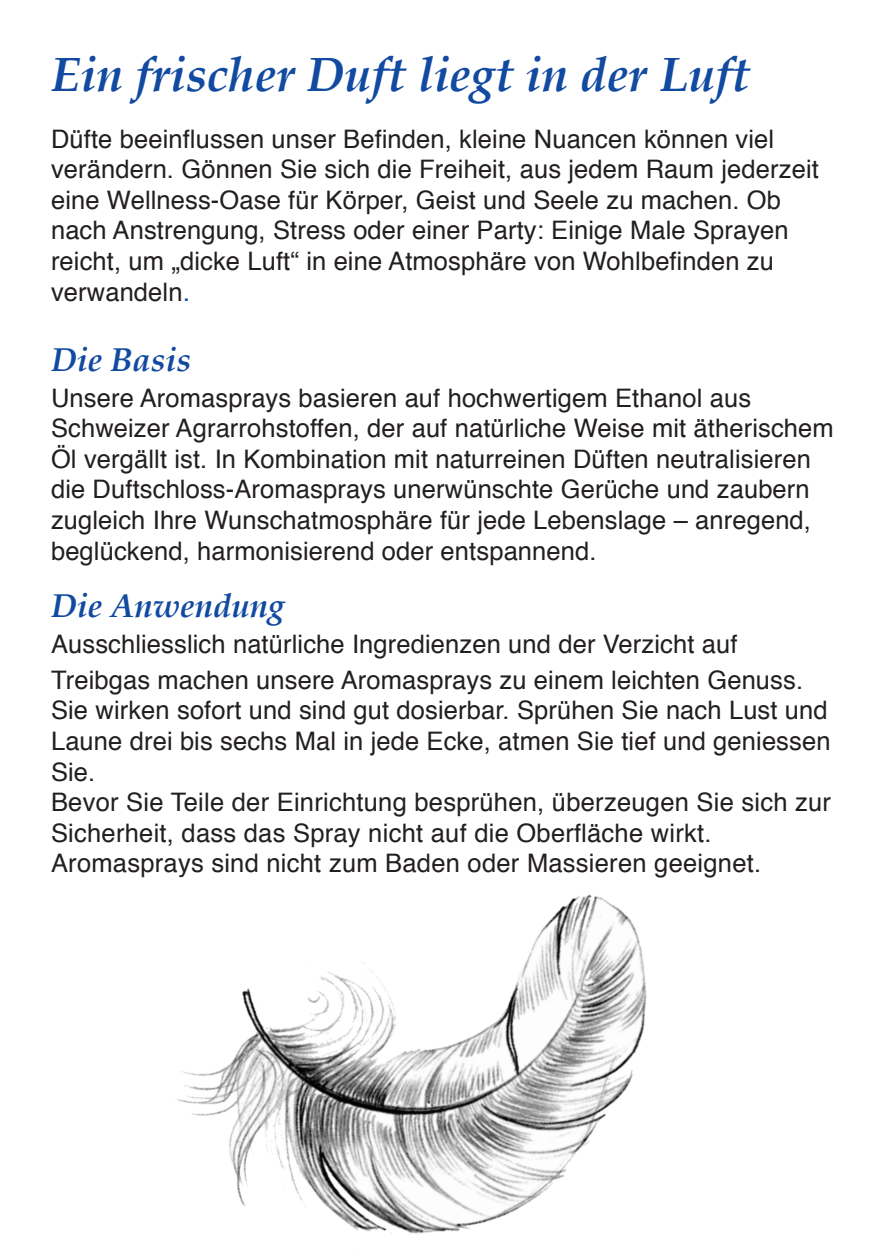
<style>
.page{position:relative;width:893px;height:1259px;background:#fff}
.page>*{position:absolute;margin:0;border:0;box-sizing:border-box;transform-origin:0 0}
.t1{font:italic 700 48px "Palatino";color:#114aa0}
.t2{font:italic 700 33px "Palatino";color:#114aa0}
.t3{font:25.5px/30.6px "Helvetica";letter-spacing:.005em;color:#231f20}
.s1{font-size:27px;color:#114aa0}
</style>
<div class="page">
<img style="left:176px;top:894px;width:471px;height:340px">
<h1 class="t1" style="left:51px;top:34px;width:700px">Ein frischer Duft liegt in der Luft</h1>
<p class="t3" style="left:51px;top:124px;width:769px">Düfte beeinflussen unser Befinden, kleine Nuancen können viel verändern. Gönnen Sie sich die Freiheit, aus jedem Raum jederzeit eine Wellness-Oase für Körper, Geist und Seele zu machen. Ob nach Anstrengung, Stress oder einer Party: Einige Male Sprayen reicht, um „dicke Luft“ in eine Atmosphäre von Wohlbefinden zu verwandeln<span class="s1">.</span></p>
<p class="t2" style="left:51px;top:332px;width:142px">Die Basis</p>
<p class="t3" style="left:51px;top:383px;width:784px">Unsere Aromasprays basieren auf hochwertigem Ethanol aus Schweizer Agrarrohstoffen, der auf natürliche Weise mit ätherischem Öl vergällt ist. In Kombination mit naturreinen Düften neutralisieren die Duftschloss-Aromasprays unerwünschte Gerüche und zaubern zugleich Ihre Wunschatmosphäre für jede Lebenslage – anregend, beglückend, harmonisierend oder entspannend.</p>
<p class="t2" style="left:51px;top:578px;width:235px">Die Anwendung</p>
<p class="t3" style="left:51px;top:626px;width:754px;line-height:36px">Ausschliesslich natürliche Ingredienzen und der Verzicht auf<br>Treibgas machen unsere Aromasprays zu einem leichten Genuss.</p>
<p class="t3" style="left:51px;top:696px;width:782px">Sie wirken sofort und sind gut dosierbar. Sprühen Sie nach Lust und Laune drei bis sechs Mal in jede Ecke, atmen Sie tief und geniessen Sie.<br>Bevor Sie Teile der Einrichtung besprühen, überzeugen Sie sich zur Sicherheit, dass das Spray nicht auf die Oberfläche wirkt.<br>Aromasprays sind nicht zum Baden oder Massieren geeignet.</p>
</div>
